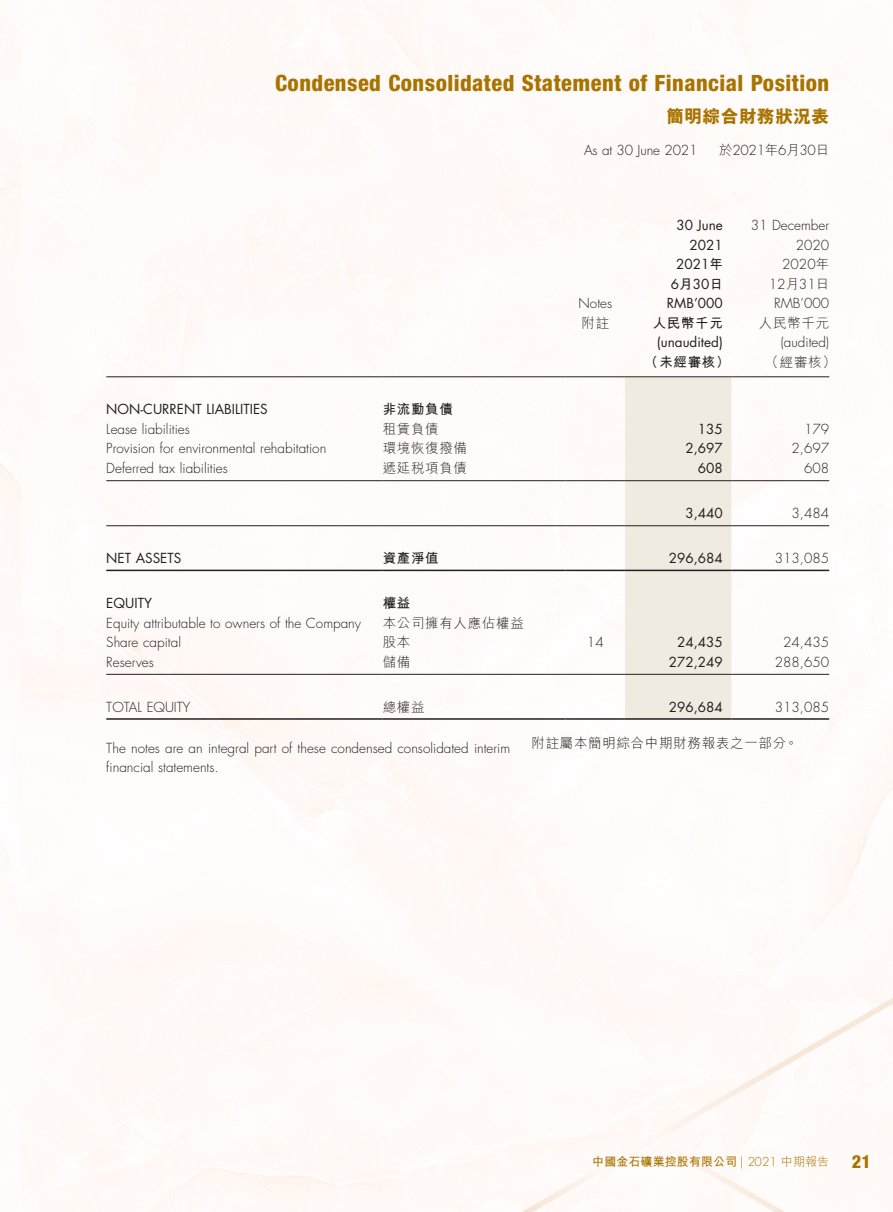
<style>
.page{position:relative;width:893px;height:1212px;background:#fff}
.page>*{position:absolute;margin:0;border:0;box-sizing:border-box;transform-origin:0 0}
.t1{font:800 condensed 22.5px "Helvetica Neue LT Std";letter-spacing:.02em;color:#a97300}
.t2{font:800 18px "M Hei HK";letter-spacing:.005em;color:#a97300}
.t3{font:800 condensed 18px "Helvetica Neue LT Std";color:#a97300}
.t4{font:300 13.5px/19.5px "Futura Std";color:#231f20}
.t5{font:13.5px "Futura Std";color:#231f20}
.t6{font:300 13.5px "M Hei HK";letter-spacing:.05em;color:#231f20}
.t7{font:700 13.5px "M Hei HK";letter-spacing:.05em;color:#231f20}
.t8{font:700 12px "M Hei HK";letter-spacing:.01em;color:#a97300}
.s1{font-family:"M Hei HK"}
.s2{font-family:"M Hei HK";font-weight:700}
.s3{font-family:"Futura Std";font-weight:300}
.s4{font-weight:300}
</style>
<div class="page">
<img style="left:0;top:0;width:893px;height:1212px">
<div style="left:625px;top:377px;width:106px;height:341px;background:#efebe0"></div>
<hr style="left:106px;top:376px;width:277px;height:1px;background:#231f20">
<hr style="left:383px;top:376px;width:183px;height:1px;background:#231f20">
<hr style="left:566px;top:376px;width:59px;height:1px;background:#231f20">
<hr style="left:625px;top:376px;width:106px;height:1px;background:#231f20">
<hr style="left:731px;top:376px;width:98px;height:1px;background:#231f20">
<hr style="left:106px;top:480px;width:277px;height:1px;background:#231f20">
<hr style="left:383px;top:480px;width:183px;height:1px;background:#231f20">
<hr style="left:566px;top:480px;width:59px;height:1px;background:#231f20">
<hr style="left:625px;top:480px;width:106px;height:1px;background:#231f20">
<hr style="left:731px;top:480px;width:98px;height:1px;background:#231f20">
<hr style="left:106px;top:525px;width:277px;height:1px;background:#231f20">
<hr style="left:383px;top:525px;width:183px;height:1px;background:#231f20">
<hr style="left:566px;top:525px;width:59px;height:1px;background:#231f20">
<hr style="left:625px;top:525px;width:106px;height:1px;background:#231f20">
<hr style="left:731px;top:525px;width:98px;height:1px;background:#231f20">
<hr style="left:106px;top:570px;width:277px;height:1px;background:#231f20">
<hr style="left:383px;top:570px;width:183px;height:1px;background:#231f20">
<hr style="left:566px;top:570px;width:59px;height:1px;background:#231f20">
<hr style="left:625px;top:570px;width:106px;height:1px;background:#231f20">
<hr style="left:731px;top:570px;width:98px;height:1px;background:#231f20">
<hr style="left:106px;top:674px;width:277px;height:1px;background:#231f20">
<hr style="left:383px;top:674px;width:183px;height:1px;background:#231f20">
<hr style="left:566px;top:674px;width:59px;height:1px;background:#231f20">
<hr style="left:625px;top:674px;width:106px;height:1px;background:#231f20">
<hr style="left:731px;top:674px;width:98px;height:1px;background:#231f20">
<hr style="left:106px;top:718px;width:277px;height:2px;background:#231f20">
<hr style="left:383px;top:718px;width:183px;height:2px;background:#231f20">
<hr style="left:566px;top:718px;width:59px;height:2px;background:#231f20">
<hr style="left:625px;top:718px;width:106px;height:2px;background:#231f20">
<hr style="left:731px;top:718px;width:98px;height:2px;background:#231f20">
<h1 class="t1" style="left:275px;top:69px;width:556px">Condensed Consolidated Statement of Financial Position</h1>
<h2 class="t2" style="left:666px;top:107px;width:164px">簡明綜合財務狀況表</h2>
<p class="t4" style="left:584px;top:140px;width:115px">As at 30 June 2021</p>
<p class="t4" style="left:719px;top:140px;width:112px"><span class="s1">於</span>2021<span class="s1">年</span>6<span class="s1">月</span>30<span class="s1">日</span></p>
<p class="t5" style="left:676px;top:217px;width:48px">30 June</p>
<p class="t4" style="left:751px;top:216px;width:80px">31 December</p>
<p class="t5" style="left:690px;top:236px;width:35px">2021</p>
<p class="t4" style="left:796px;top:236px;width:35px">2020</p>
<p class="t5" style="left:676px;top:256px;width:48px">2021<span class="s2">年</span></p>
<p class="t4" style="left:782px;top:255px;width:49px">2020<span class="s1">年</span></p>
<p class="t5" style="left:671px;top:275px;width:54px">6<span class="s2">月</span>30<span class="s2">日</span></p>
<p class="t4" style="left:769px;top:275px;width:62px">12<span class="s1">月</span>31<span class="s1">日</span></p>
<p class="t4" style="left:578px;top:294px;width:35px">Notes</p>
<p class="t5" style="left:667px;top:295px;width:57px">RMB’000</p>
<p class="t4" style="left:774px;top:294px;width:57px">RMB’000</p>
<p class="t6" style="left:581px;top:316px;width:29px">附註</p>
<p class="t7" style="left:653px;top:313px;width:72px">人民幣千元</p>
<p class="t6" style="left:759px;top:316px;width:72px">人民幣千元</p>
<p class="t5" style="left:657px;top:334px;width:67px">(unaudited)</p>
<p class="t4" style="left:781px;top:333px;width:50px">(audited)</p>
<p class="t7" style="left:644px;top:352px;width:87px">（未經審核）</p>
<p class="t6" style="left:765px;top:355px;width:72px">（經審核）</p>
<p class="t5" style="left:106px;top:401px;width:163px">NON-CURRENT LIABILITIES</p>
<p class="t7" style="left:383px;top:400px;width:72px">非流動負債</p>
<p class="t4" style="left:106px;top:420px;width:85px">Lease liabilities</p>
<p class="t6" style="left:383px;top:422px;width:58px">租賃負債</p>
<p class="t5" style="left:698px;top:420px;width:26px">135</p>
<p class="t4" style="left:804px;top:420px;width:27px">179</p>
<p class="t4" style="left:106px;top:439px;width:221px">Provision for environmental rehabitation</p>
<p class="t6" style="left:383px;top:442px;width:86px">環境恢復撥備</p>
<p class="t5" style="left:685px;top:440px;width:39px">2,697</p>
<p class="t4" style="left:791px;top:439px;width:39px">2,697</p>
<p class="t4" style="left:106px;top:459px;width:123px">Deferred tax liabilities</p>
<p class="t6" style="left:383px;top:461px;width:86px">遞延稅項負債</p>
<p class="t5" style="left:698px;top:459px;width:26px">608</p>
<p class="t4" style="left:804px;top:459px;width:27px">608</p>
<p class="t5" style="left:685px;top:504px;width:39px">3,440</p>
<p class="t4" style="left:791px;top:504px;width:39px">3,484</p>
<p class="t5" style="left:106px;top:549px;width:77px">NET ASSETS</p>
<p class="t7" style="left:383px;top:548px;width:58px">資產淨值</p>
<p class="t5" style="left:669px;top:549px;width:56px">296,684</p>
<p class="t4" style="left:775px;top:549px;width:56px">313,085</p>
<p class="t5" style="left:106px;top:594px;width:47px">EQUITY</p>
<p class="t7" style="left:383px;top:593px;width:29px">權益</p>
<p class="t4" style="left:106px;top:613px;width:256px">Equity attributable to owners of the Company</p>
<p class="t6" style="left:383px;top:616px;width:143px">本公司擁有人應佔權益</p>
<p class="t4" style="left:106px;top:633px;width:76px">Share capital</p>
<p class="t6" style="left:383px;top:635px;width:29px">股本</p>
<p class="t4" style="left:587px;top:633px;width:18px">14</p>
<p class="t5" style="left:677px;top:633px;width:47px">24,435</p>
<p class="t4" style="left:783px;top:633px;width:48px">24,435</p>
<p class="t4" style="left:106px;top:652px;width:49px">Reserves</p>
<p class="t6" style="left:383px;top:655px;width:29px">儲備</p>
<p class="t5" style="left:669px;top:653px;width:56px">272,249</p>
<p class="t4" style="left:775px;top:652px;width:56px">288,650</p>
<p class="t4" style="left:106px;top:697px;width:86px">TOTAL EQUITY</p>
<p class="t6" style="left:383px;top:700px;width:43px">總權益</p>
<p class="t5" style="left:669px;top:698px;width:56px">296,684</p>
<p class="t4" style="left:775px;top:697px;width:56px">313,085</p>
<p class="t4" style="left:106px;top:738px;width:405px">The notes are an integral part of these condensed consolidated interim financial statements.</p>
<p class="t6" style="left:531px;top:736px;width:268px">附註屬本簡明綜合中期財務報表之一部分。</p>
<p class="t8" style="left:592px;top:1152px;width:238px">中國金石礦業控股有限公司 <span class="s3">| 2021</span> <span class="s4">中期報告</span></p>
<h2 class="t3" style="left:852px;top:1150px;width:20px">21</h2>
</div>
